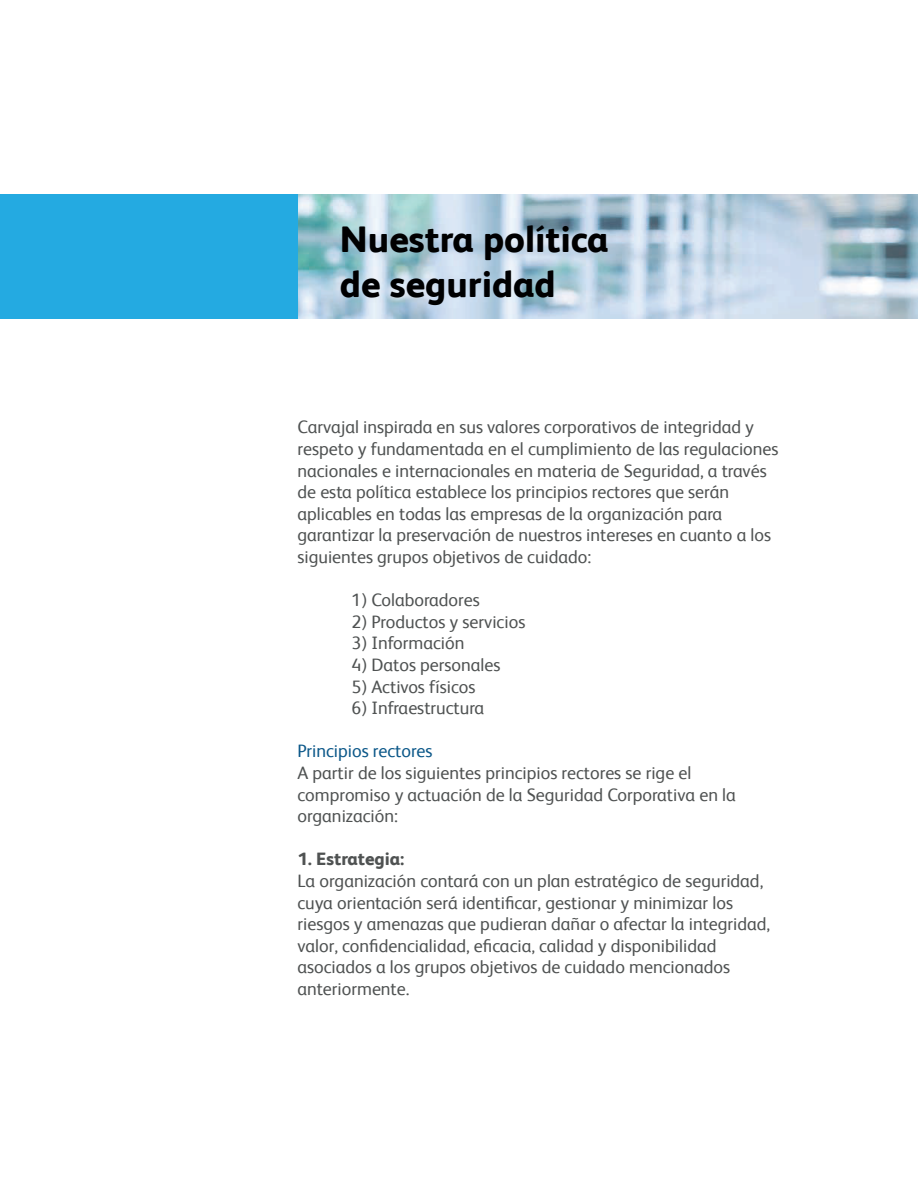
<style>
.page{position:relative;width:918px;height:1188px;background:#fff}
.page>*{position:absolute;margin:0;border:0;box-sizing:border-box;transform-origin:0 0}
.t1{font:800 37.05px/44.5px "FS Albert";color:#000001}
.t2{font:18px/21.6px "FS Albert";color:#4f5252}
.t3{font:18px "FS Albert";color:#0c5889}
.t4{font:800 18px "FS Albert";color:#4f5252}
</style>
<div class="page">
<img style="left:297px;top:195px;width:621px;height:124px">
<div style="left:0;top:195px;width:297px;height:124px;background:#24aae1"></div>
<h1 class="t1" style="left:340px;top:215px;width:270px">Nuestra política de seguridad</h1>
<p class="t2" style="left:297px;top:416px;width:483px">Carvajal inspirada en sus valores corporativos de integridad y respeto y fundamentada en el cumplimiento de las regulaciones nacionales e internacionales en materia de Seguridad, a través de esta política establece los principios rectores que serán aplicables en todas las empresas de la organización para garantizar la preservación de nuestros intereses en cuanto a los siguientes grupos objetivos de cuidado:</p>
<p class="t2" style="left:351px;top:588px;width:130px">1) Colaboradores</p>
<p class="t2" style="left:351px;top:610px;width:175px">2) Productos y servicios</p>
<p class="t2" style="left:351px;top:632px;width:115px">3) Información</p>
<p class="t2" style="left:351px;top:653px;width:151px">4) Datos personales</p>
<p class="t2" style="left:351px;top:675px;width:126px">5) Activos físicos</p>
<p class="t2" style="left:351px;top:696px;width:134px">6) Infraestructura</p>
<p class="t3" style="left:297px;top:739px;width:137px">Principios rectores</p>
<p class="t2" style="left:297px;top:761px;width:440px">A partir de los siguientes principios rectores se rige el compromiso y actuación de la Seguridad Corporativa en la organización:</p>
<p class="t4" style="left:297px;top:846px;width:108px">1. Estrategia:</p>
<p class="t2" style="left:297px;top:869px;width:474px">La organización contará con un plan estratégico de seguridad, cuya orientación será identificar, gestionar y minimizar los riesgos y amenazas que pudieran dañar o afectar la integridad, valor, confidencialidad, eficacia, calidad y disponibilidad asociados a los grupos objetivos de cuidado mencionados anteriormente.</p>
</div>
